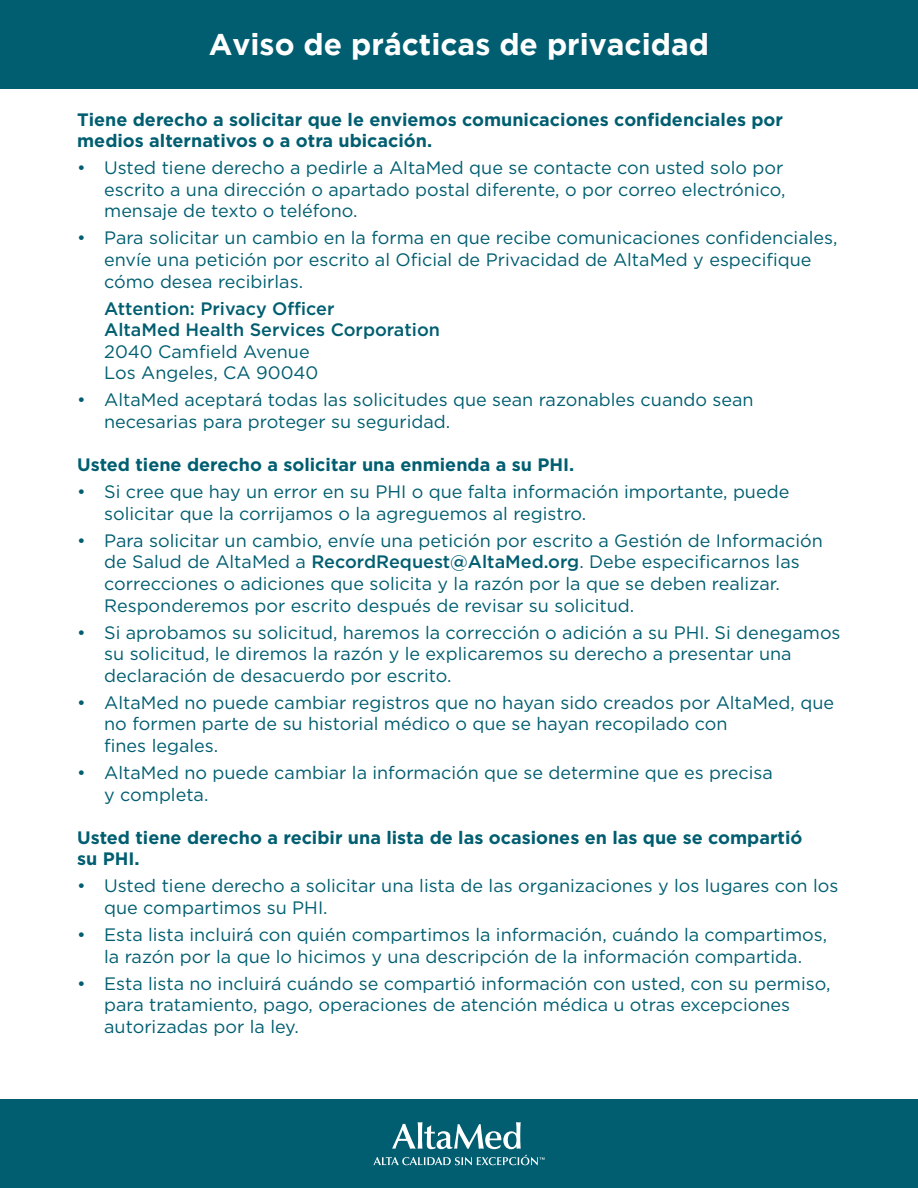
<style>
.page{position:relative;width:918px;height:1188px;background:#fff}
.page>*{position:absolute;margin:0;border:0;box-sizing:border-box;transform-origin:0 0}
.t1{font:700 30px "Gotham";color:#fff}
.t2{font:18px/21.6px "Gotham";color:#005e70}
.t3{font:700 18px/21.6px "Gotham";color:#005e70}
.t4{font:500 18px/21.6px "Gotham";color:#005e70}
.s1{font-weight:400}
.s2{font-weight:500}
</style>
<div class="page">
<div style="left:0;top:0;width:918px;height:89px;background:#005e70"></div>
<div style="left:0;top:1099px;width:918px;height:89px;background:#005e70"></div>
<svg style="left:392px;top:1122px;width:129px;height:27px"></svg>
<svg style="left:373px;top:1155px;width:172px;height:10px"></svg>
<p class="t1" style="left:209px;top:27px;width:502px">Aviso de prácticas de privacidad</p>
<h2 class="t3" style="left:77px;top:108px;width:707px">Tiene derecho a solicitar que le enviemos comunicaciones confidenciales por medios alternativos o a otra ubicación.</h2>
<p class="t2" style="left:104px;top:157px;width:683px;text-align:justify;text-indent:-27px">• Usted tiene derecho a pedirle a AltaMed que se contacte con usted solo por escrito a una dirección o apartado postal diferente, o por correo electrónico, mensaje de texto o teléfono.</p>
<p class="t2" style="left:104px;top:227px;width:735px;text-indent:-27px">• Para solicitar un cambio en la forma en que recibe comunicaciones confidenciales, envíe una petición por escrito al Oficial de Privacidad de AltaMed y especifique cómo desea recibirlas.</p>
<p class="t4" style="left:104px;top:297px;width:337px">Attention: Privacy Officer<br>AltaMed Health Services Corporation<br><span class="s1">2040 Camfield Avenue<br>Los Angeles, CA 90040</span></p>
<p class="t2" style="left:104px;top:389px;width:651px;text-indent:-27px">• AltaMed aceptará todas las solicitudes que sean razonables cuando sean necesarias para proteger su seguridad.</p>
<h2 class="t3" style="left:77px;top:454px;width:499px">Usted tiene derecho a solicitar una enmienda a su PHI.</h2>
<p class="t2" style="left:104px;top:481px;width:687px;text-indent:-27px">• Si cree que hay un error en su PHI o que falta información importante, puede solicitar que la corrijamos o la agreguemos al registro.</p>
<p class="t2" style="left:104px;top:529px;width:720px;text-indent:-27px">• Para solicitar un cambio, envíe una petición por escrito a Gestión de Información de Salud de AltaMed a <span class="s2">RecordRequest@AltaMed.org</span>. Debe especificarnos las correcciones o adiciones que solicita y la razón por la que se deben realizar.<br>Responderemos por escrito después de revisar su solicitud.</p>
<p class="t2" style="left:104px;top:621px;width:738px;text-indent:-27px">• Si aprobamos su solicitud, haremos la corrección o adición a su PHI. Si denegamos su solicitud, le diremos la razón y le explicaremos su derecho a presentar una declaración de desacuerdo por escrito.</p>
<p class="t2" style="left:104px;top:691px;width:731px;text-indent:-27px">• AltaMed no puede cambiar registros que no hayan sido creados por AltaMed, que no formen parte de su historial médico o que se hayan recopilado con<br>fines legales.</p>
<p class="t2" style="left:104px;top:762px;width:670px;text-indent:-27px">• AltaMed no puede cambiar la información que se determine que es precisa y completa.</p>
<h2 class="t3" style="left:77px;top:826px;width:727px">Usted tiene derecho a recibir una lista de las ocasiones en las que se compartió su PHI.</h2>
<p class="t2" style="left:104px;top:875px;width:736px;text-indent:-27px">• Usted tiene derecho a solicitar una lista de las organizaciones y los lugares con los que compartimos su PHI.</p>
<p class="t2" style="left:77px;top:924px;width:751px;text-align:center">• Esta lista incluirá con quién compartimos la información, cuándo la compartimos, la razón por la que lo hicimos y una descripción de la información compartida.</p>
<p class="t2" style="left:104px;top:972px;width:728px;text-indent:-27px">• Esta lista no incluirá cuándo se compartió información con usted, con su permiso, para tratamiento, pago, operaciones de atención médica u otras excepciones autorizadas por la ley.</p>
</div>
